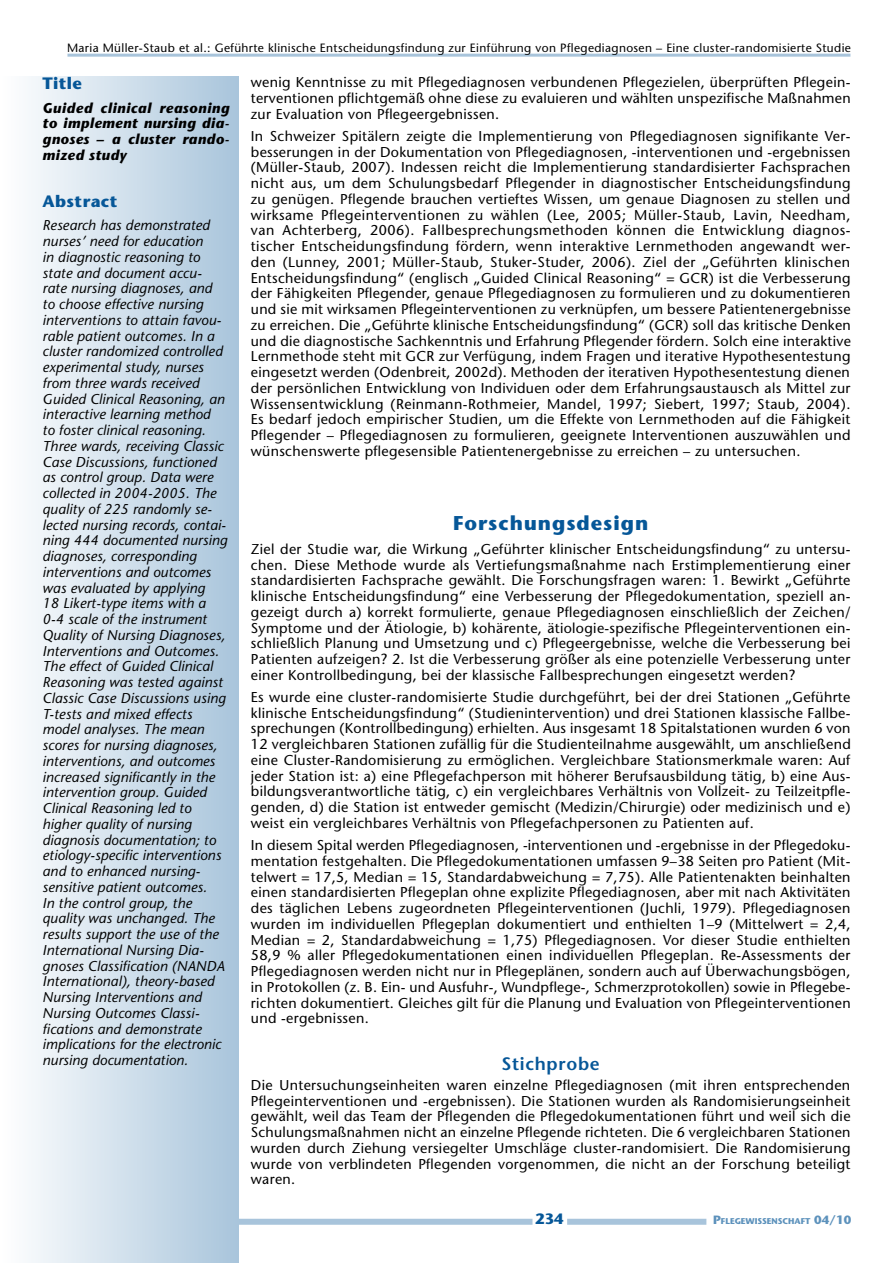
<style>
.page{position:relative;width:893px;height:1263px;background:#fff}
.page>*{position:absolute;margin:0;border:0;box-sizing:border-box;transform-origin:0 0}
.t1{font:700 19.95px "Stone Sans";letter-spacing:.05em;color:#065798}
.t2{font:600 18px "Stone Sans";letter-spacing:.04em;color:#065798}
.t3{font:700 16.5px "Stone Sans";letter-spacing:.025em;color:#065798}
.t4{font:700 15px "Stone Sans";color:#065798}
.t5{font:14.25px/15.8px "Stone Sans";letter-spacing:.025em;color:#000;text-align:justify}
.t6{font:italic 14.25px/15.8px "Stone Sans";letter-spacing:.01em;color:#000}
.t7{font:italic 700 14.25px/15.8px "Stone Sans";letter-spacing:.025em;color:#000;text-align:justify}
.t8{font:12px "Stone Sans";letter-spacing:.03em;color:#000}
.t9{font:700 8.4px "Stone Sans";color:#5d92bc}
.s1{font-size:12px}
</style>
<div class="page">
<div style="left:225px;top:1219px;width:307px;height:6px;background:#a8c4db"></div>
<div style="left:567px;top:1219px;width:139px;height:6px;background:#a8c4db"></div>
<div style="left:0;top:76px;width:238px;height:1187px;background:linear-gradient(to right,#fff,#a9c5db)"></div>
<hr style="left:67px;top:54px;width:783px;height:3px;background:#a8c4db">
<p class="t8" style="left:67px;top:40px;width:785px">Maria Müller-Staub et al.: Geführte klinische Entscheidungsfindung zur Einführung von Pflegediagnosen – Eine cluster-randomisierte Studie</p>
<p class="t3" style="left:43px;top:73px;width:41px">Title</p>
<p class="t7" style="left:43px;top:100px;width:189px">Guided clinical reasoning to implement nursing dia&shy;gnoses – a cluster rando&shy;mized study</p>
<p class="t3" style="left:43px;top:191px;width:76px">Abstract</p>
<p class="t6" style="left:43px;top:218px;width:186px">Research has demonstrated nurses’ need for education<br>in diagnostic reasoning to state and document accu&shy;rate nursing diagnoses, and to choose effective nursing interventions to attain favou&shy;rable patient outcomes. In a cluster randomized controlled experimental study, nurses from three wards received<br>Guided Clinical Reasoning, an interactive learning method<br>to foster clinical reasoning.<br>Three wards, receiving Classic<br>Case Discussions, functioned as control group. Data were collected in 2004-2005. The quality of 225 randomly se&shy;lected nursing records, contai&shy;ning 444 documented nursing diagnoses, corresponding interventions and outcomes was evaluated by applying<br>18 Likert-type items with a<br>0-4 scale of the instrument<br>Quality of Nursing Diagnoses,<br>Interventions and Outcomes.<br>The effect of Guided Clinical<br>Reasoning was tested against<br>Classic Case Discussions using<br>T-tests and mixed effects model analyses. The mean scores for nursing diagnoses, interventions, and outcomes increased significantly in the intervention group. Guided<br>Clinical Reasoning led to higher quality of nursing diagnosis documentation; to etiology-specific interventions and to enhanced nursing&shy;sensitive patient outcomes.<br>In the control group, the quality was unchanged. The results support the use of the<br>International Nursing Dia&shy;gnoses Classification (NANDA<br>International), theory-based<br>Nursing Interventions and<br>Nursing Outcomes Classi&shy;fications and demonstrate implications for the electronic nursing documentation.</p>
<p class="t5" style="left:251px;top:74px;width:601px">wenig Kenntnisse zu mit Pflegediagnosen verbundenen Pflegezielen, überprüften Pflegein&shy;terventionen pflichtgemäß ohne diese zu evaluieren und wählten unspezifische Maßnahmen zur Evaluation von Pflegeergebnissen.</p>
<p class="t5" style="left:251px;top:128px;width:601px">In Schweizer Spitälern zeigte die Implementierung von Pflegediagnosen signifikante Ver&shy;besserungen in der Dokumentation von Pflegediagnosen, -interventionen und -ergebnissen (Müller-Staub, 2007). Indessen reicht die Implementierung standardisierter Fachsprachen nicht aus, um dem Schulungsbedarf Pflegender in diagnostischer Entscheidungsfindung zu genügen. Pflegende brauchen vertieftes Wissen, um genaue Diagnosen zu stellen und wirksame Pflegeinterventionen zu wählen (Lee, 2005; Müller-Staub, Lavin, Needham, van Achterberg, 2006). Fallbesprechungsmethoden können die Entwicklung diagnos&shy;tischer Entscheidungsfindung fördern, wenn interaktive Lernmethoden angewandt wer&shy;den (Lunney, 2001; Müller-Staub, Stuker-Studer, 2006). Ziel der „Geführten klinischen Entscheidungsfindung“ (englisch „Guided Clinical Reasoning“ = GCR) ist die Verbesserung der Fähigkeiten Pflegender, genaue Pflegediagnosen zu formulieren und zu dokumentieren und sie mit wirksamen Pflegeinterventionen zu verknüpfen, um bessere Patientenergebnisse zu erreichen. Die „Geführte klinische Entscheidungsfindung“ (GCR) soll das kritische Denken und die diagnostische Sachkenntnis und Erfahrung Pflegender fördern. Solch eine interaktive Lernmethode steht mit GCR zur Verfügung, indem Fragen und iterative Hypothesentestung eingesetzt werden (Odenbreit, 2002d). Methoden der iterativen Hypothesentestung dienen der persönlichen Entwicklung von Individuen oder dem Erfahrungsaustausch als Mittel zur Wissensentwicklung (Reinmann-Rothmeier, Mandel, 1997; Siebert, 1997; Staub, 2004).<br>Es bedarf jedoch empirischer Studien, um die Effekte von Lernmethoden auf die Fähigkeit Pflegender – Pflegediagnosen zu formulieren, geeignete Interventionen auszuwählen und wünschenswerte pflegesensible Patientenergebnisse zu erreichen – zu untersuchen.</p>
<h1 class="t1" style="left:453px;top:511px;width:197px">Forschungsdesign</h1>
<p class="t5" style="left:251px;top:541px;width:601px">Ziel der Studie war, die Wirkung „Geführter klinischer Entscheidungsfindung“ zu untersu&shy;chen. Diese Methode wurde als Vertiefungsmaßnahme nach Erstimplementierung einer standardisierten Fachsprache gewählt. Die Forschungsfragen waren: 1. Bewirkt „Geführte klinische Entscheidungsfindung“ eine Verbesserung der Pflegedokumentation, speziell an&shy;gezeigt durch a) korrekt formulierte, genaue Pflegediagnosen einschließlich der Zeichen/ Symptome und der Ätiologie, b) kohärente, ätiologie-spezifische Pflegeinterventionen ein&shy;schließlich Planung und Umsetzung und c) Pflegeergebnisse, welche die Verbesserung bei Patienten aufzeigen? 2. Ist die Verbesserung größer als eine potenzielle Verbesserung unter einer Kontrollbedingung, bei der klassische Fallbesprechungen eingesetzt werden?</p>
<p class="t5" style="left:251px;top:689px;width:601px">Es wurde eine cluster-randomisierte Studie durchgeführt, bei der drei Stationen „Geführte klinische Entscheidungsfindung“ (Studienintervention) und drei Stationen klassische Fallbe&shy;sprechungen (Kontrollbedingung) erhielten. Aus insgesamt 18 Spitalstationen wurden 6 von 12 vergleichbaren Stationen zufällig für die Studienteilnahme ausgewählt, um anschließend eine Cluster-Randomisierung zu ermöglichen. Vergleichbare Stationsmerkmale waren: Auf jeder Station ist: a) eine Pflegefachperson mit höherer Berufsausbildung tätig, b) eine Aus&shy;bildungsverantwortliche tätig, c) ein vergleichbares Verhältnis von Vollzeit- zu Teilzeitpfle&shy;genden, d) die Station ist entweder gemischt (Medizin/Chirurgie) oder medizinisch und e) weist ein vergleichbares Verhältnis von Pflegefachpersonen zu Patienten auf.</p>
<p class="t5" style="left:251px;top:837px;width:601px">In diesem Spital werden Pflegediagnosen, -interventionen und -ergebnisse in der Pflegedoku&shy;mentation festgehalten. Die Pflegedokumentationen umfassen 9–38 Seiten pro Patient (Mit&shy;telwert = 17,5, Median = 15, Standardabweichung = 7,75). Alle Patientenakten beinhalten einen standardisierten Pflegeplan ohne explizite Pflegediagnosen, aber mit nach Aktivitäten des täglichen Lebens zugeordneten Pflegeinterventionen (Juchli, 1979). Pflegediagnosen wurden im individuellen Pflegeplan dokumentiert und enthielten 1–9 (Mittelwert = 2,4, Median = 2, Standardabweichung = 1,75) Pflegediagnosen. Vor dieser Studie enthielten 58,9 % aller Pflegedokumentationen einen individuellen Pflegeplan. Re-Assessments der Pflegediagnosen werden nicht nur in Pflegeplänen, sondern auch auf Überwachungsbögen, in Protokollen (z. B. Ein- und Ausfuhr-, Wundpflege-, Schmerzprotokollen) sowie in Pflegebe&shy;richten dokumentiert. Gleiches gilt für die Planung und Evaluation von Pflegeinterventionen und -ergebnissen.</p>
<p class="t2" style="left:502px;top:1053px;width:100px">Stichprobe</p>
<p class="t5" style="left:251px;top:1077px;width:601px">Die Untersuchungseinheiten waren einzelne Pflegediagnosen (mit ihren entsprechenden Pflegeinterventionen und -ergebnissen). Die Stationen wurden als Randomisierungseinheit gewählt, weil das Team der Pflegenden die Pflegedokumentationen führt und weil sich die Schulungsmaßnahmen nicht an einzelne Pflegende richteten. Die 6 vergleichbaren Stationen wurden durch Ziehung versiegelter Umschläge cluster-randomisiert. Die Randomisierung wurde von verblindeten Pflegenden vorgenommen, die nicht an der Forschung beteiligt waren.</p>
<p class="t4" style="left:535px;top:1210px;width:30px">234</p>
<p class="t9" style="left:713px;top:1216px;width:140px"><span class="s1">P</span>FLEGEWISSENSCHAFT <span class="s1">04/10</span></p>
</div>
